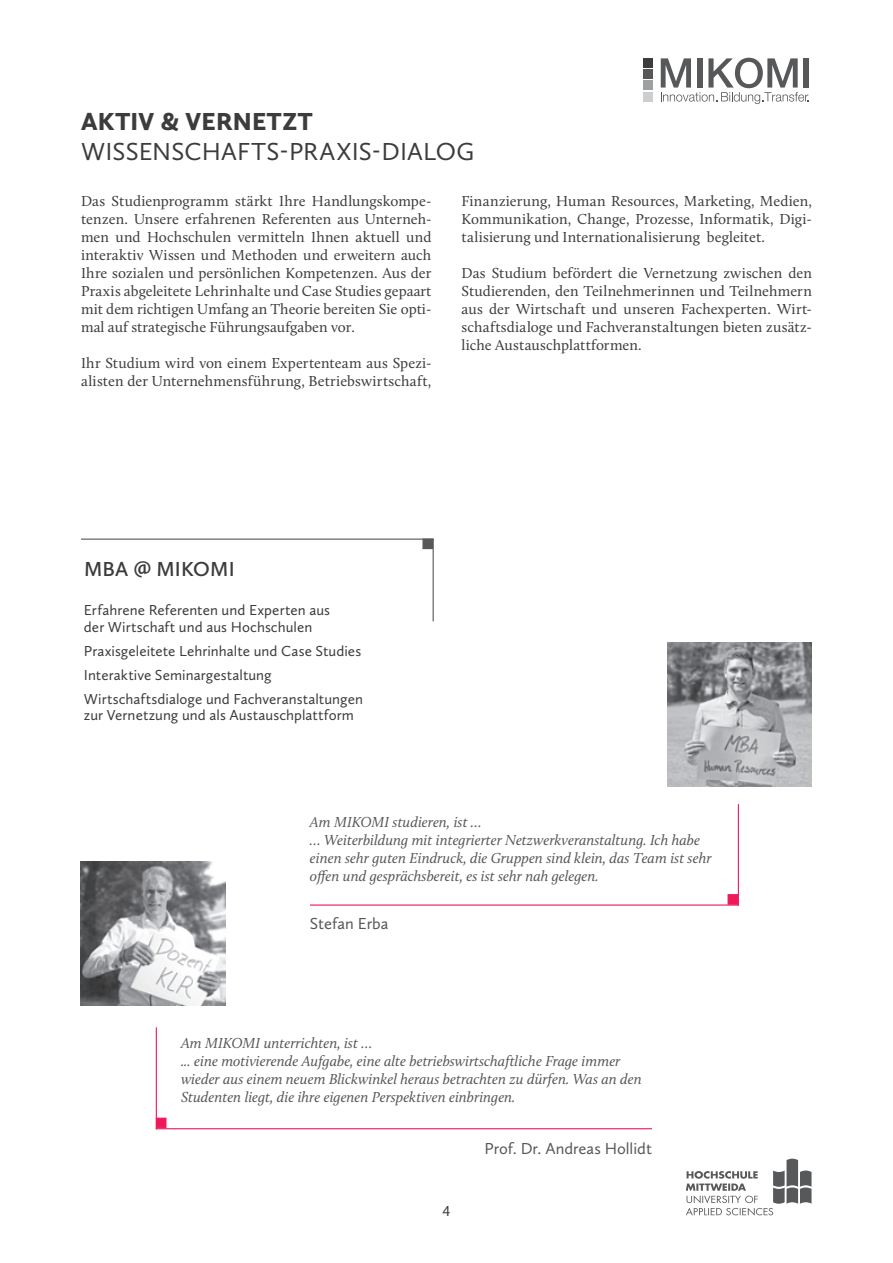
<style>
.page{position:relative;width:893px;height:1263px;background:#fff}
.page>*{position:absolute;margin:0;border:0;box-sizing:border-box;transform-origin:0 0}
.t1{font:25.5px "Calluna Sans";letter-spacing:.005em;color:#3c3c3d}
.t2{font:900 25.5px "Calluna Sans";letter-spacing:.01em;color:#3c3c3d}
.t3{font:600 21px "Calluna Sans";letter-spacing:.01em;color:#3c3c3d}
.t4{font:16.5px "Calluna Sans";color:#57585a}
.t5{font:15px/18px "Calluna";color:#3c3c3d;text-align:justify}
.t6{font:italic 15px/18px "Calluna";color:#57585a}
.t7{font:15px/24px "Calluna Sans";letter-spacing:.005em;color:#3c3c3d}
</style>
<div class="page">
<svg style="left:661px;top:58px;width:148px;height:46px"></svg>
<div style="left:643px;top:58px;width:10px;height:10px;background:#3c3c3d"></div>
<div style="left:643px;top:69px;width:10px;height:10px;background:#57585a"></div>
<div style="left:643px;top:81px;width:10px;height:9px;background:#9d9fa2"></div>
<div style="left:643px;top:92px;width:10px;height:9px;background:#cdced0"></div>
<svg style="left:686px;top:1159px;width:125px;height:56px"></svg>
<hr style="left:81px;top:539px;width:353px;height:1px;background:#57585a">
<div style="left:422px;top:538px;width:11px;height:11px;background:#57585a;border:1px solid #57585a"></div>
<hr style="left:433px;top:539px;width:1px;height:82px;background:#57585a">
<hr style="left:156px;top:1128px;width:496px;height:1px;background:#ee195a">
<div style="left:156px;top:1118px;width:10px;height:10px;background:#ee195a"></div>
<hr style="left:156px;top:1027px;width:1px;height:102px;background:#ee195a">
<img style="left:81px;top:861px;width:145px;height:145px">
<img style="left:667px;top:642px;width:145px;height:145px">
<hr style="left:310px;top:904px;width:429px;height:2px;background:#ee195a">
<div style="left:728px;top:894px;width:10px;height:11px;background:#ee195a;border:1px solid #ee195a"></div>
<hr style="left:738px;top:804px;width:1px;height:102px;background:#ee195a">
<h1 class="t2" style="left:81px;top:105px;width:233px">AKTIV &amp; VERNETZT</h1>
<h1 class="t1" style="left:81px;top:136px;width:394px">WISSENSCHAFTS-PRAXIS-DIALOG</h1>
<p class="t5" style="left:461px;top:192px;width:352px">Finanzierung, Human Resources, Marketing, Medien, Kommunikation, Change, Prozesse, Informatik, Digi&shy;talisierung und Internationalisierung begleitet.</p>
<p class="t5" style="left:461px;top:264px;width:352px">Das Studium befördert die Vernetzung zwischen den Studierenden, den Teilnehmerinnen und Teilnehmern aus der Wirtschaft und unseren Fachexperten. Wirt&shy;schaftsdialoge und Fachveranstaltungen bieten zusätz&shy;liche Austauschplattformen.</p>
<p class="t5" style="left:81px;top:192px;width:352px">Das Studienprogramm stärkt Ihre Handlungskompe&shy;tenzen. Unsere erfahrenen Referenten aus Unterneh&shy;men und Hochschulen vermitteln Ihnen aktuell und interaktiv Wissen und Methoden und erweitern auch Ihre sozialen und persönlichen Kompetenzen. Aus der Praxis abgeleitete Lehrinhalte und Case Studies gepaart mit dem richtigen Umfang an Theorie bereiten Sie opti&shy;mal auf strategische Führungsaufgaben vor.</p>
<p class="t5" style="left:81px;top:354px;width:352px">Ihr Studium wird von einem Expertenteam aus Spezi&shy;alisten der Unternehmensführung, Betriebswirtschaft,</p>
<h2 class="t3" style="left:84px;top:556px;width:152px">MBA @ MIKOMI</h2>
<p class="t7" style="left:84px;top:602px;width:248px;line-height:16.5px">Erfahrene Referenten und Experten aus der Wirtschaft und aus Hochschulen</p>
<p class="t7" style="left:84px;top:639px;width:281px">Praxisgeleitete Lehrinhalte und Case Studies<br>Interaktive Seminargestaltung<br>Wirtschaftsdialoge und Fachveranstaltungen</p>
<p class="t7" style="left:84px;top:703px;width:272px">zur Vernetzung und als Austauschplattform</p>
<p class="t6" style="left:310px;top:813px;width:403px">Am MIKOMI studieren, ist …<br>… Weiterbildung mit integrierter Netzwerkveranstaltung. Ich habe einen sehr guten Eindruck, die Gruppen sind klein, das Team ist sehr offen und gesprächsbereit, es ist sehr nah gelegen.</p>
<p class="t4" style="left:310px;top:913px;width:80px">Stefan Erba</p>
<p class="t6" style="left:181px;top:1034px;width:462px">Am MIKOMI unterrichten, ist …<br>... eine motivierende Aufgabe, eine alte betriebswirtschaftliche Frage immer wieder aus einem neuem Blickwinkel heraus betrachten zu dürfen. Was an den Studenten liegt, die ihre eigenen Perspektiven einbringen.</p>
<p class="t4" style="left:485px;top:1138px;width:169px">Prof. Dr. Andreas Hollidt</p>
<p class="t7" style="left:442px;top:1198px;width:10px">4</p>
</div>
